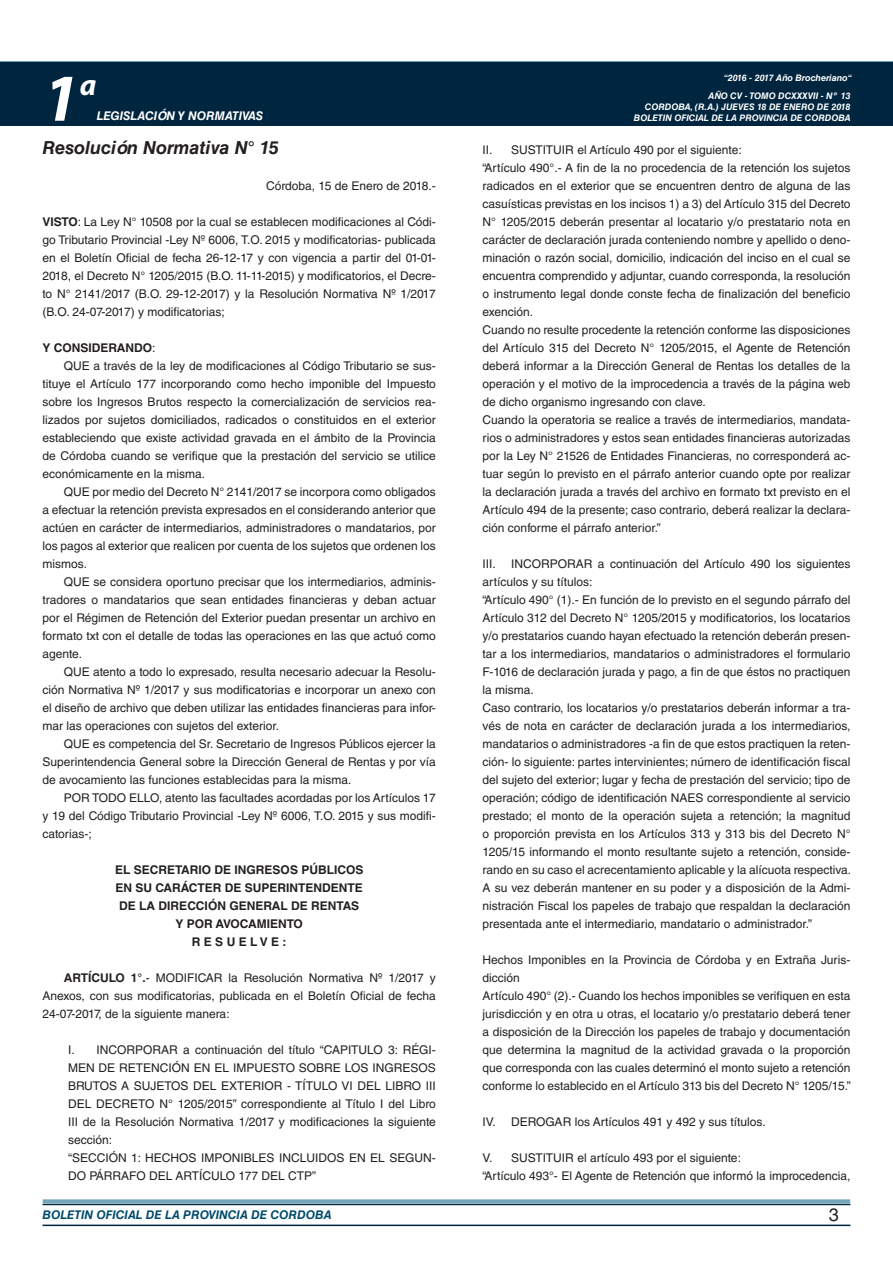
<style>
.page{position:relative;width:893px;height:1263px;background:#fff}
.page>*{position:absolute;margin:0;border:0;box-sizing:border-box;transform-origin:0 0}
.t1{font:italic 700 67.5px "Myriad Pro";color:#fff}
.t2{font:italic 700 30px "Myriad Pro";color:#fff}
.DOC__N{font:italic 700 18px "Helvetica LT Std";color:#231f20}
.t3{font:18px "Helvetica LT Std";color:#231f20}
.TEXTO_BASE{font:12px/18px "Helvetica LT Std";color:#231f20;text-align:justify}
.TEXTO_BASE-2{font:700 12px "Helvetica LT Std";color:#231f20}
.t4{font:italic 700 12px "Helvetica LT Std";color:#004b6c}
.t5{font:italic 700 12px "Helvetica LT Std";color:#fff}
.t6{font:italic 700 9px/10.8px "Helvetica LT Std";color:#fff;text-align:right}
.s1{font-weight:700}
.s2{font-weight:400}
</style>
<div class="page">
<div style="left:0;top:61px;width:893px;height:6px;background:#73a5b8"></div>
<div style="left:0;top:62px;width:893px;height:64px;background:#00263f"></div>
<hr style="left:43px;top:1224px;width:807px;height:2px;background:#00263f">
<div style="left:42px;top:1198px;width:809px;height:8px;background:#fff;opacity:.75"></div>
<h1 class="t1" style="left:43px;top:54px;width:38px">1</h1>
<h2 class="t2" style="left:80px;top:66px;width:18px">a</h2>
<p class="t5" style="left:97px;top:109px;width:168px">LEGISLACIÓN Y NORMATIVAS</p>
<p class="DOC__N" style="left:43px;top:136px;width:238px">Resolución Normativa N° 15</p>
<p class="TEXTO_BASE" style="left:266px;top:177px;width:171px">Córdoba, 15 de Enero de 2018.-</p>
<p class="TEXTO_BASE" style="left:43px;top:213px;width:395px"><span class="s1">VISTO</span>: La Ley N° 10508 por la cual se establecen modificaciones al Códi&shy;go Tributario Provincial -Ley Nº 6006, T.O. 2015 y modificatorias- publicada en el Boletín Oficial de fecha 26-12-17 y con vigencia a partir del 01-01- 2018, el Decreto N° 1205/2015 (B.O. 11-11-2015) y modificatorios, el Decre&shy;to N° 2141/2017 (B.O. 29-12-2017) y la Resolución Normativa Nº 1/2017 (B.O. 24-07-2017) y modificatorias;</p>
<p class="TEXTO_BASE-2" style="left:43px;top:340px;width:115px">Y CONSIDERANDO<span class="s2">:</span></p>
<p class="TEXTO_BASE" style="left:43px;top:357px;width:395px;text-indent:21px">QUE a través de la ley de modificaciones al Código Tributario se sus&shy;tituye el Artículo 177 incorporando como hecho imponible del Impuesto sobre los Ingresos Brutos respecto la comercialización de servicios rea&shy;lizados por sujetos domiciliados, radicados o constituidos en el exterior estableciendo que existe actividad gravada en el ámbito de la Provincia de Córdoba cuando se verifique que la prestación del servicio se utilice económicamente en la misma.</p>
<p class="TEXTO_BASE" style="left:43px;top:483px;width:395px;text-indent:21px">QUE por medio del Decreto N° 2141/2017 se incorpora como obligados a efectuar la retención prevista expresados en el considerando anterior que actúen en carácter de intermediarios, administradores o mandatarios, por los pagos al exterior que realicen por cuenta de los sujetos que ordenen los mismos.</p>
<p class="TEXTO_BASE" style="left:43px;top:573px;width:395px;text-indent:21px">QUE se considera oportuno precisar que los intermediarios, adminis&shy;tradores o mandatarios que sean entidades financieras y deban actuar por el Régimen de Retención del Exterior puedan presentar un archivo en formato txt con el detalle de todas las operaciones en las que actuó como agente.</p>
<p class="TEXTO_BASE" style="left:43px;top:663px;width:395px;text-indent:21px">QUE atento a todo lo expresado, resulta necesario adecuar la Resolu&shy;ción Normativa Nº 1/2017 y sus modificatorias e incorporar un anexo con el diseño de archivo que deben utilizar las entidades financieras para infor&shy;mar las operaciones con sujetos del exterior.</p>
<p class="TEXTO_BASE" style="left:43px;top:735px;width:395px;text-indent:21px">QUE es competencia del Sr. Secretario de Ingresos Públicos ejercer la Superintendencia General sobre la Dirección General de Rentas y por vía de avocamiento las funciones establecidas para la misma.</p>
<p class="TEXTO_BASE" style="left:43px;top:789px;width:395px;text-indent:21px">POR TODO ELLO, atento las facultades acordadas por los Artículos 17 y 19 del Código Tributario Provincial -Ley Nº 6006, T.O. 2015 y sus modifi&shy;catorias-;</p>
<p class="TEXTO_BASE-2" style="left:115px;top:862px;width:250px">EL SECRETARIO DE INGRESOS PÚBLICOS</p>
<p class="TEXTO_BASE-2" style="left:115px;top:880px;width:249px">EN SU CARÁCTER DE SUPERINTENDENTE</p>
<p class="TEXTO_BASE-2" style="left:119px;top:898px;width:241px">DE LA DIRECCIÓN GENERAL DE RENTAS</p>
<p class="TEXTO_BASE-2" style="left:175px;top:916px;width:129px">Y POR AVOCAMIENTO</p>
<p class="TEXTO_BASE-2" style="left:192px;top:934px;width:96px">R E S U E L V E :</p>
<p class="TEXTO_BASE" style="left:43px;top:969px;width:395px;text-indent:21px"><span class="s1">ARTÍCULO 1°.</span>- MODIFICAR la Resolución Normativa Nº 1/2017 y Anexos, con sus modificatorias, publicada en el Boletín Oficial de fecha 24-07-2017, de la siguiente manera:</p>
<p class="TEXTO_BASE" style="left:68px;top:1041px;width:369px">I. INCORPORAR a continuación del título “CAPITULO 3: RÉGI-MEN DE RETENCIÓN EN EL IMPUESTO SOBRE LOS INGRESOS BRUTOS A SUJETOS DEL EXTERIOR - TÍTULO VI DEL LIBRO III DEL DECRETO N° 1205/2015” correspondiente al Título I del Libro III de la Resolución Normativa 1/2017 y modificaciones la siguiente sección:</p>
<p class="TEXTO_BASE" style="left:68px;top:1149px;width:369px">“SECCIÓN 1: HECHOS IMPONIBLES INCLUIDOS EN EL SEGUN-<br>DO PÁRRAFO DEL ARTÍCULO 177 DEL CTP”</p>
<p class="t6" style="left:724px;top:72px;width:130px">“2016 - 2017 Año Brocheriano“</p>
<p class="t6" style="left:634px;top:91px;width:218px">AÑO CV - TOMO DCXXXVII - Nº 13<br>CORDOBA, (R.A.) JUEVES 18 DE ENERO DE 2018<br>BOLETIN OFICIAL DE LA PROVINCIA DE CORDOBA</p>
<p class="TEXTO_BASE" style="left:483px;top:141px;width:261px">II. SUSTITUIR el Artículo 490 por el siguiente:</p>
<p class="TEXTO_BASE" style="left:483px;top:159px;width:369px">“Artículo 490°.- A fin de la no procedencia de la retención los sujetos radicados en el exterior que se encuentren dentro de alguna de las casuísticas previstas en los incisos 1) a 3) del Artículo 315 del Decreto N° 1205/2015 deberán presentar al locatario y/o prestatario nota en carácter de declaración jurada conteniendo nombre y apellido o deno&shy;minación o razón social, domicilio, indicación del inciso en el cual se encuentra comprendido y adjuntar, cuando corresponda, la resolución o instrumento legal donde conste fecha de finalización del beneficio exención.</p>
<p class="TEXTO_BASE" style="left:483px;top:321px;width:369px">Cuando no resulte procedente la retención conforme las disposiciones del Artículo 315 del Decreto N° 1205/2015, el Agente de Retención deberá informar a la Dirección General de Rentas los detalles de la operación y el motivo de la improcedencia a través de la página web de dicho organismo ingresando con clave.</p>
<p class="TEXTO_BASE" style="left:483px;top:411px;width:369px">Cuando la operatoria se realice a través de intermediarios, mandata&shy;rios o administradores y estos sean entidades financieras autorizadas por la Ley N° 21526 de Entidades Financieras, no corresponderá ac&shy;tuar según lo previsto en el párrafo anterior cuando opte por realizar la declaración jurada a través del archivo en formato txt previsto en el Artículo 494 de la presente; caso contrario, deberá realizar la declara&shy;ción conforme el párrafo anterior.”</p>
<p class="TEXTO_BASE" style="left:483px;top:555px;width:15px">III.</p>
<p class="TEXTO_BASE" style="left:483px;top:555px;width:369px;text-indent:28px">INCORPORAR a continuación del Artículo 490 los siguientes artículos y su títulos:</p>
<p class="TEXTO_BASE" style="left:483px;top:591px;width:369px">“Artículo 490° (1).- En función de lo previsto en el segundo párrafo del Artículo 312 del Decreto N° 1205/2015 y modificatorios, los locatarios y/o prestatarios cuando hayan efectuado la retención deberán presen&shy;tar a los intermediarios, mandatarios o administradores el formulario F-1016 de declaración jurada y pago, a fin de que éstos no practiquen la misma.</p>
<p class="TEXTO_BASE" style="left:483px;top:699px;width:370px">Caso contrario, los locatarios y/o prestatarios deberán informar a tra&shy;vés de nota en carácter de declaración jurada a los intermediarios, mandatarios o administradores -a fin de que estos practiquen la reten&shy;ción- lo siguiente: partes intervinientes; número de identificación fiscal del sujeto del exterior; lugar y fecha de prestación del servicio; tipo de operación; código de identificación NAES correspondiente al servicio prestado; el monto de la operación sujeta a retención; la magnitud o proporción prevista en los Artículos 313 y 313 bis del Decreto N° 1205/15 informando el monto resultante sujeto a retención, conside&shy;rando en su caso el acrecentamiento aplicable y la alícuota respectiva.<br>A su vez deberán mantener en su poder y a disposición de la Admi&shy;nistración Fiscal los papeles de trabajo que respaldan la declaración presentada ante el intermediario, mandatario o administrador.”</p>
<p class="TEXTO_BASE" style="left:483px;top:951px;width:369px">Hechos Imponibles en la Provincia de Córdoba y en Extraña Juris&shy;dicción</p>
<p class="TEXTO_BASE" style="left:483px;top:987px;width:370px">Artículo 490° (2).- Cuando los hechos imponibles se verifiquen en esta jurisdicción y en otra u otras, el locatario y/o prestatario deberá tener a disposición de la Dirección los papeles de trabajo y documentación que determina la magnitud de la actividad gravada o la proporción que corresponda con las cuales determinó el monto sujeto a retención conforme lo establecido en el Artículo 313 bis del Decreto N° 1205/15.”</p>
<p class="TEXTO_BASE" style="left:483px;top:1113px;width:285px">IV. DEROGAR los Artículos 491 y 492 y sus títulos.</p>
<p class="TEXTO_BASE" style="left:483px;top:1149px;width:260px">V. SUSTITUIR el artículo 493 por el siguiente:</p>
<p class="TEXTO_BASE" style="left:483px;top:1167px;width:369px">“Artículo 493°- El Agente de Retención que informó la improcedencia,</p>
<p class="t4" style="left:43px;top:1208px;width:290px">BOLETIN OFICIAL DE LA PROVINCIA DE CORDOBA</p>
<h3 class="t3" style="left:829px;top:1204px;width:12px">3</h3>
</div>
